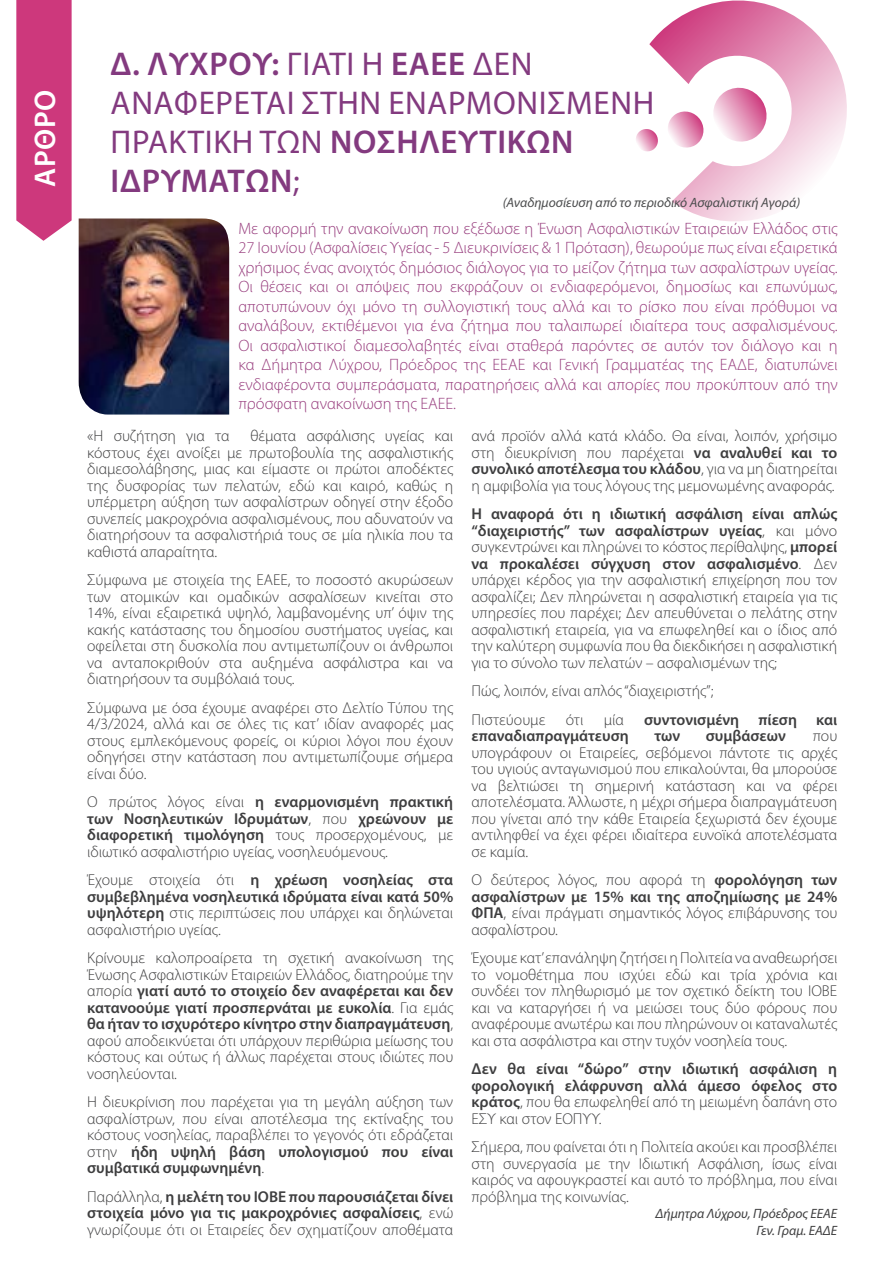
<style>
.page{position:relative;width:893px;height:1263px;background:#fff}
.page>*{position:absolute;margin:0;border:0;box-sizing:border-box;transform-origin:0 0}
.t1{font:600 33px/39px "Myriad Pro";letter-spacing:.02em;color:#833a7f}
.t2{font:33px "Myriad Pro";letter-spacing:.02em;color:#833a7f}
.t3{font:600 30px "Myriad Pro";letter-spacing:.02em;color:#fff}
.t4{font:300 16.5px/19.5px "Myriad Pro";color:#973c7d;text-align:justify}
.t5{font:300 15.75px/16.5px "Myriad Pro";color:#3e3e3f;text-align:justify}
.t6{font:600 15.75px/16.5px "Myriad Pro";color:#3e3e3f;text-align:justify}
.t7{font:italic 13.5px "Myriad Pro";color:#4b4c4d}
.t8{font:italic 13.5px "Myriad Pro";color:#3e3e3f}
.s1{font-weight:400}
.s2{font-weight:600}
.s3{font-weight:300}
</style>
<div class="page">
<svg style="left:649px;top:0;width:198px;height:222px"></svg>
<svg style="left:665px;top:84px;width:105px;height:66px"></svg>
<svg style="left:636px;top:127px;width:23px;height:26px"></svg>
<img style="left:79px;top:218px;width:150px;height:197px">
<svg style="left:16px;top:0;width:56px;height:241px"></svg>
<p class="t3" style="left:26px;top:187px;width:99px;rotate:-90deg">ΑΡΘΡΟ</p>
<p class="t1" style="left:111px;top:44px;width:423px">Δ. ΛΎΧΡΟΥ: <span class="s1">ΓΙΑΤΊ Η</span> ΕΑΕΕ <span class="s1">ΔΕΝ</span></p>
<p class="t2" style="left:111px;top:83px;width:545px">ΑΝΑΦΈΡΕΤΑΙ ΣΤΗΝ ΕΝΑΡΜΟΝΙΣΜΈΝΗ</p>
<p class="t1" style="left:111px;top:122px;width:464px"><span class="s1">ΠΡΑΚΤΙΚΉ ΤΩΝ</span> ΝΟΣΗΛΕΥΤΙΚΏΝ<br>ΙΔΡΥΜΆΤΩΝ<span class="s1">;</span></p>
<p class="t7" style="left:503px;top:194px;width:299px">(Αναδημοσίευση από το περιοδικό Ασφαλιστική Αγορά)</p>
<p class="t4" style="left:238px;top:218px;width:601px">Με αφορμή την ανακοίνωση που εξέδωσε η Ένωση Ασφαλιστικών Εταιρειών Ελλάδος στις 27 Ι ουνίου (Ασφαλίσεις Υγείας - 5 Διευκρινίσεις &amp; 1 Πρόταση), θεωρούμε πως είναι εξαιρετικά χρήσιμος ένας ανοιχτός δημόσιος διάλογος για το μείζον ζήτημα των ασφαλίστρων υγείας.<br>Οι θέσεις και οι απόψεις που εκφράζουν οι ενδιαφερόμενοι, δημοσίως και επωνύμως, αποτυπώνουν όχι μόνο τη συλλογιστική τους αλλά και το ρίσκο που είναι πρόθυμοι να αναλάβουν, εκτιθέμενοι για ένα ζήτημα που ταλαιπωρεί ιδιαίτερα τους ασφαλισμένους.<br>Οι ασφαλιστικοί διαμεσολαβητές είναι σταθερά παρόντες σε αυτόν τον διάλογο και η κα Δήμητρα Λύχρου, Πρόεδρος της ΕΕΑΕ και Γενική Γραμματέας της ΕΑΔΕ, διατυπώνει ενδιαφέροντα συμπεράσματα, παρατηρήσεις αλλά και απορίες που προκύπτουν από την πρόσφατη ανακοίνωση της ΕΑΕΕ.</p>
<p class="t5" style="left:87px;top:428px;width:368px;text-indent:163px">θέματα ασφάλισης υγείας και κόστους έχει ανοίξει με πρωτοβουλία της ασφαλιστικής διαμεσολάβησης, μιας και είμαστε οι πρώτοι αποδέκτες της δυσφορίας των πελατών, εδώ και καιρό, καθώς η υπέρμετρη αύξηση των ασφαλίστρων οδηγεί στην έξοδο συνεπείς μακροχρόνια ασφαλισμένους, που αδυνατούν να διατηρήσουν τα ασφαλιστήριά τους σε μία ηλικία που τα καθιστά απαραίτητα.</p>
<p class="t5" style="left:87px;top:572px;width:368px">Σύμφωνα με στοιχεία της ΕΑΕΕ, το ποσοστό ακυρώσεων των ατομικών και ομαδικών ασφαλίσεων κινείται στο 14%, είναι εξαιρετικά υψηλό, λαμβανομένης υπ’ όψιν της κακής κατάστασης του δημοσίου συστήματος υγείας, και οφείλεται στη δυσκολία που αντιμετωπίζουν οι άνθρωποι να ανταποκριθούν στα αυξημένα ασφάλιστρα και να διατηρήσουν τα συμβόλαιά τους.</p>
<p class="t5" style="left:87px;top:699px;width:368px">Σύμφωνα με όσα έχουμε αναφέρει στο Δελτίο Τύπου της 4/3/2024, αλλά και σε όλες τις κατ’ ιδίαν αναφορές μας στους εμπλεκόμενους φορείς, οι κύριοι λόγοι που έχουν οδηγήσει στην κατάσταση που αντιμετωπίζουμε σήμερα είναι δύο.</p>
<p class="t5" style="left:87px;top:794px;width:368px">Ο πρώτος λόγος είναι <span class="s2">η εναρμονισμένη πρακτική των Νοσηλευτικών Ιδρυμάτων</span>, που <span class="s2">χρεώνουν με διαφορετική τιμολόγηση</span> τους προσερχομένους, με ιδιωτικό ασφαλιστήριο υγείας, νοσηλευόμενους.</p>
<p class="t5" style="left:87px;top:872px;width:368px">Έχουμε στοιχεία ότι <span class="s2">η χρέωση νοσηλείας στα συμβεβλημένα νοσηλευτικά ιδρύματα είναι κατά 50% υψηλότερη</span> στις περιπτώσεις που υπάρχει και δηλώνεται ασφαλιστήριο υγείας.</p>
<p class="t5" style="left:87px;top:950px;width:368px">Κρίνουμε καλοπροαίρετα τη σχετική ανακοίνωση της Ένωσης Ασφαλιστικών Εταιρειών Ελλάδος, διατηρούμε την απορία <span class="s2">γιατί αυτό το στοιχείο δεν αναφέρεται και δεν κατανοούμε γιατί προσπερνάται με ευκολία</span>. Για εμάς <span class="s2">θα ήταν το ισχυρότερο κίνητρο στην διαπραγμάτευση</span>, αφού αποδεικνύεται ότι υπάρχουν περιθώρια μείωσης του κόστους και ούτως ή άλλως παρέχεται στους ιδιώτες που νοσηλεύονται.</p>
<p class="t5" style="left:87px;top:1094px;width:368px">Η διευκρίνιση που παρέχεται για τη μεγάλη αύξηση των ασφαλίστρων, που είναι αποτέλεσμα της εκτίναξης του κόστους νοσηλείας, παραβλέπει το γεγονός ότι εδράζεται στην <span class="s2">ήδη υψηλή βάση υπολογισμού που είναι συμβατικά συμφωνημένη</span>.</p>
<p class="t6" style="left:87px;top:1188px;width:368px"><span class="s3">Παράλληλα,</span> η μελέτη του ΙΟΒΕ που παρουσιάζεται δίνει στοιχεία μόνο για τις μακροχρόνιες ασφαλίσεις<span class="s3">, ενώ γνωρίζουμε ότι οι Εταιρείες δεν σχηματίζουν αποθέματα</span></p>
<p class="t5" style="left:87px;top:428px;width:144px">«Η συζήτηση για τα</p>
<p class="t5" style="left:471px;top:428px;width:367px">ανά προϊόν αλλά κατά κλάδο. Θα είναι, λοιπόν, χρήσιμο στη διευκρίνιση που παρέχεται <span class="s2">να αναλυθεί και το συνολικό αποτέλεσμα του κλάδου</span>, για να μη διατηρείται η αμφιβολία για τους λόγους της μεμονωμένης αναφοράς.</p>
<p class="t5" style="left:471px;top:506px;width:367px"><span class="s2">Η αναφορά ότι η ιδιωτική ασφάλιση είναι απλώς “διαχειριστής” των ασφαλίστρων υγείας</span>, και μόνο συγκεντρώνει και πληρώνει το κόστος περίθαλψης, <span class="s2">μπορεί να προκαλέσει σύγχυση στον ασφαλισμένο</span>. Δεν υπάρχει κέρδος για την ασφαλιστική επιχείρηση που τον ασφαλίζει; Δεν πληρώνεται η ασφαλιστική εταιρεία για τις υπηρεσίες που παρέχει; Δεν απευθύνεται ο πελάτης στην ασφαλιστική εταιρεία, για να επωφεληθεί και ο ίδιος από την καλύτερη συμφωνία που θα διεκδικήσει η ασφαλιστική για το σύνολο των πελατών – ασφαλισμένων της;</p>
<p class="t5" style="left:471px;top:683px;width:244px">Πώς, λοιπόν, είναι απλός “διαχειριστής”;</p>
<p class="t5" style="left:471px;top:711px;width:75px">Πιστεύουμε</p>
<p class="t5" style="left:566px;top:711px;width:19px">ότι</p>
<p class="t5" style="left:604px;top:711px;width:22px">μία</p>
<p class="t6" style="left:644px;top:711px;width:195px">συντονισμένη πίεση και</p>
<p class="t6" style="left:471px;top:727px;width:159px">επαναδιαπραγμάτευση</p>
<p class="t6" style="left:654px;top:727px;width:27px">των</p>
<p class="t6" style="left:706px;top:727px;width:81px">συμβάσεων</p>
<p class="t5" style="left:471px;top:728px;width:367px;text-indent:341px">που υπογράφουν οι Εταιρείες, σεβόμενοι πάντοτε τις αρχές του υγιούς ανταγωνισμού που επικαλούνται, θα μπορούσε να βελτιώσει τη σημερινή κατάσταση και να φέρει αποτελέσματα. Άλλωστε, η μέχρι σήμερα διαπραγμάτευση που γίνεται από την κάθε Εταιρεία ξεχωριστά δεν έχουμε αντιληφθεί να έχει φέρει ιδιαίτερα ευνοϊκά αποτελέσματα σε καμία.</p>
<p class="t5" style="left:471px;top:872px;width:367px">Ο δεύτερος λόγος, που αφορά τη <span class="s2">φορολόγηση των ασφαλίστρων με 15% και της αποζημίωσης με 24% ΦΠΑ</span>, είναι πράγματι σημαντικός λόγος επιβάρυνσης του ασφαλίστρου.</p>
<p class="t5" style="left:471px;top:950px;width:367px">Έχουμε κατ’επανάληψη ζητήσει η Πολιτεία να αναθεωρήσει το νομοθέτημα που ισχύει εδώ και τρία χρόνια και συνδέει τον πληθωρισμό με τον σχετικό δείκτη του Ι ΟΒΕ και να καταργήσει ή να μειώσει τους δύο φόρους που αναφέρουμε ανωτέρω και που πληρώνουν οι καταναλωτές και στα ασφάλιστρα και στην τυχόν νοσηλεία τους.</p>
<p class="t6" style="left:471px;top:1060px;width:367px">Δεν θα είναι “δώρο” στην ιδιωτική ασφάλιση η φορολογική ελάφρυνση αλλά άμεσο όφελος στο κράτος<span class="s3">, που θα επωφεληθεί από τη μειωμένη δαπάνη στο ΕΣΥ και στον ΕΟΠΥΥ.</span></p>
<p class="t5" style="left:471px;top:1139px;width:367px">Σήμερα, που φαίνεται ότι η Πολιτεία ακούει και προσβλέπει στη συνεργασία με την Ι διωτική Ασφάλιση, ίσως είναι καιρός να αφουγκραστεί και αυτό το πρόβλημα, που είναι πρόβλημα της κοινωνίας.</p>
<p class="t8" style="left:655px;top:1205px;width:183px">Δήμητρα Λύχρου, Πρόεδρος ΕΕΑΕ</p>
<p class="t8" style="left:757px;top:1222px;width:82px">Γεν. Γραμ. ΕΑΔΕ</p>
</div>
